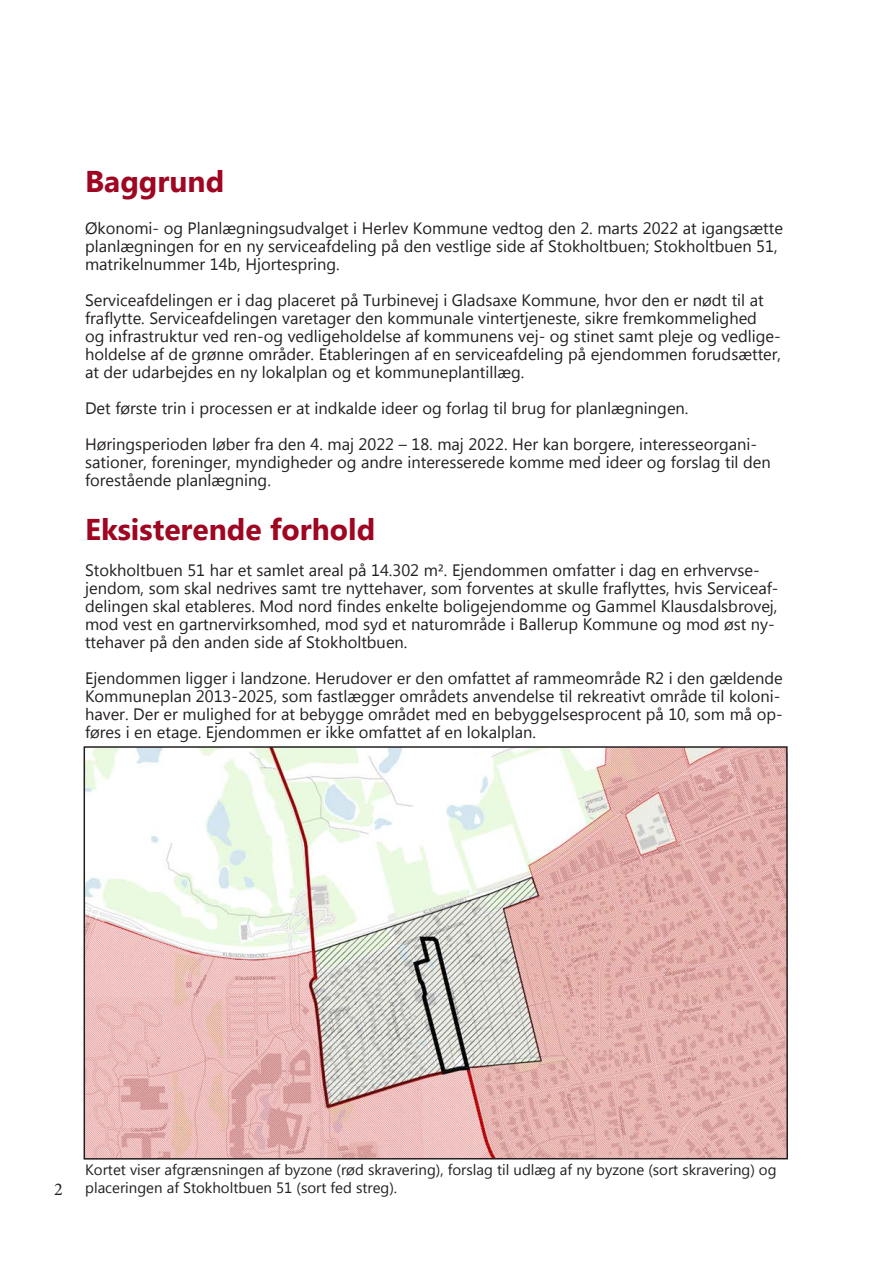
<style>
.page{position:relative;width:893px;height:1263px;background:#fff}
.page>*{position:absolute;margin:0;border:0;box-sizing:border-box;transform-origin:0 0}
.rød_overskrift{font:700 30px "Myanmar Text";color:#9e0621}
.t1{font:18px "Minion Pro";color:#231f20}
.brød{font:16.5px/18px "Myanmar Text";color:#231f20}
.rød_overskrift-2{font:15px/18px "Myanmar Text";color:#231f20}
</style>
<div class="page">
<img style="left:87px;top:749px;width:698px;height:407px">
<div style="left:84px;top:746px;width:704px;height:413px;border:2px solid #231f20"></div>
<p class="rød_overskrift" style="left:85px;top:164px;width:141px">Baggrund</p>
<p class="brød" style="left:85px;top:219px;width:700px">Økonomi- og Planlægningsudvalget i Herlev Kommune vedtog den 2. marts 2022 at igangsætte planlægningen for en ny serviceafdeling på den vestlige side af Stokholtbuen; Stokholtbuen 51, matrikelnummer 14b, Hjortespring.</p>
<p class="brød" style="left:85px;top:291px;width:698px">Serviceafdelingen er i dag placeret på Turbinevej i Gladsaxe Kommune, hvor den er nødt til at fraflytte. Serviceafdelingen varetager den kommunale vintertjeneste, sikre fremkommelighed<br>og infrastruktur ved ren-og vedligeholdelse af kommunens vej- og stinet samt pleje og vedlige&shy;holdelse af de grønne områder. Etableringen af en serviceafdeling på ejendommen forudsætter, at der udarbejdes en ny lokalplan og et kommuneplantillæg.</p>
<p class="brød" style="left:85px;top:399px;width:605px">Det første trin i processen er at indkalde ideer og forlag til brug for planlægningen.</p>
<p class="brød" style="left:85px;top:435px;width:687px">Høringsperioden løber fra den 4. maj 2022 – 18. maj 2022. Her kan borgere, interesseorgani&shy;sationer, foreninger, myndigheder og andre interesserede komme med ideer og forslag til den forestående planlægning.</p>
<p class="rød_overskrift" style="left:85px;top:512px;width:292px">Eksisterende forhold</p>
<p class="brød" style="left:85px;top:561px;width:695px">Stokholtbuen 51 har et samlet areal på 14.302 m². Ejendommen omfatter i dag en erhvervse&shy;jendom, som skal nedrives samt tre nyttehaver, som forventes at skulle fraflyttes, hvis Serviceaf&shy;delingen skal etableres. Mod nord findes enkelte boligejendomme og Gammel Klausdalsbrovej, mod vest en gartnervirksomhed, mod syd et naturområde i Ballerup Kommune og mod øst ny&shy;ttehaver på den anden side af Stokholtbuen.</p>
<p class="brød" style="left:85px;top:669px;width:699px">Ejendommen ligger i landzone. Herudover er den omfattet af rammeområde R2 i den gældende Kommuneplan 2013-2025, som fastlægger områdets anvendelse til rekreativt område til koloni&shy;haver. Der er mulighed for at bebygge området med en bebyggelsesprocent på 10, som må op&shy;føres i en etage. Ejendommen er ikke omfattet af en lokalplan.</p>
<p class="t1" style="left:54px;top:1177px;width:10px">2</p>
<p class="rød_overskrift-2" style="left:85px;top:1161px;width:693px">Kortet viser afgrænsningen af byzone (rød skravering), forslag til udlæg af ny byzone (sort skravering) og placeringen af Stokholtbuen 51 (sort fed streg).</p>
</div>
